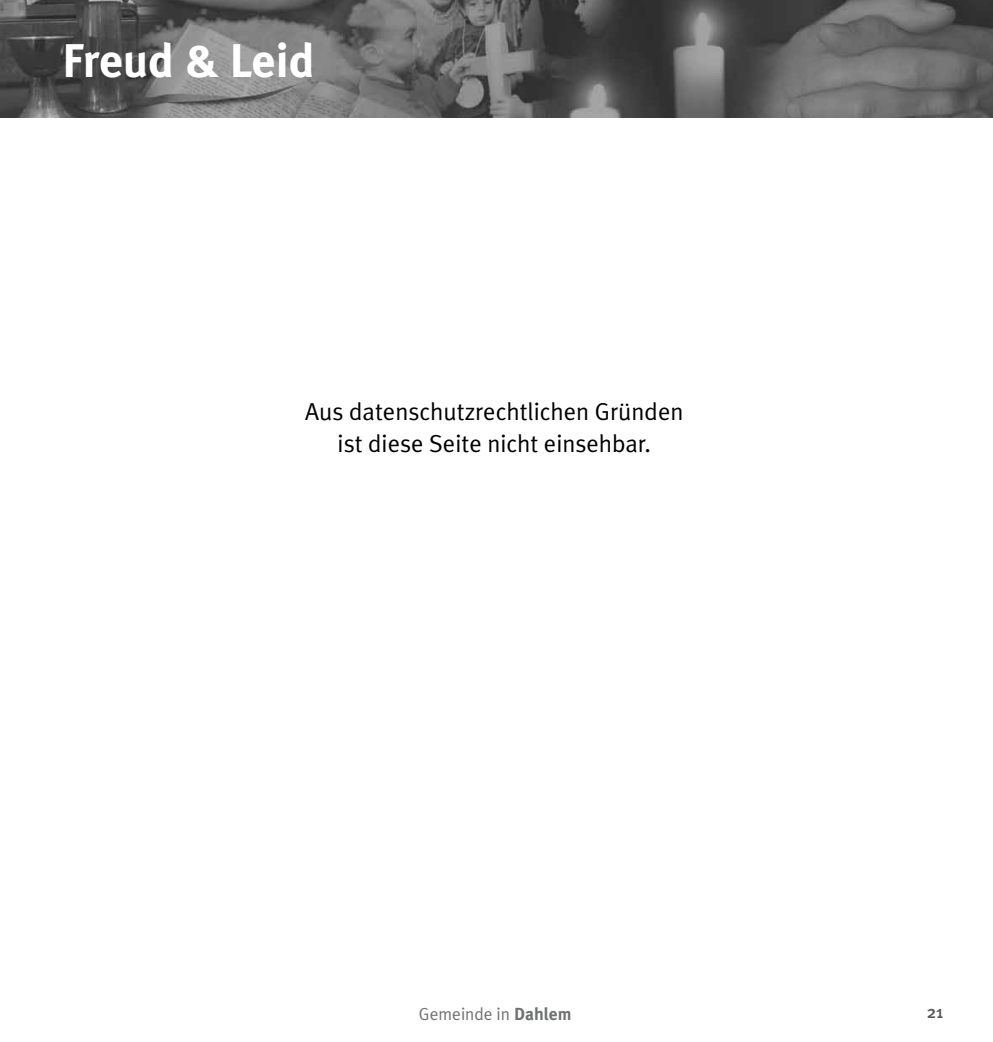
<style>
.page{position:relative;width:993px;height:1042px;background:#fff}
.page>*{position:absolute;margin:0;border:0;box-sizing:border-box;transform-origin:0 0}
.t1{font:700 47.25px "Meta Plus";color:#fff}
.t2{font:24.5px/31.5px "Meta Plus Normal";color:#000;text-align:center}
.t3{font:17.5px "Meta Plus Normal";color:#707172}
.t4{font:500 17.5px "Meta Plus";color:#58585a}
.s1{font-family:"Meta Plus";font-weight:700}
</style>
<div class="page">
<img style="left:0;top:0;width:992px;height:118px">
<h1 class="t1" style="left:62px;top:33px;width:254px">Freud &amp; Leid</h1>
<p class="t2" style="left:305px;top:396px;width:379px">Aus datenschutzrechtlichen Gründen ist diese Seite nicht einsehbar.</p>
<p class="t3" style="left:419px;top:1003px;width:154px">Gemeinde in <span class="s1">Dahlem</span></p>
<p class="t4" style="left:926px;top:1001px;width:18px">21</p>
</div>
